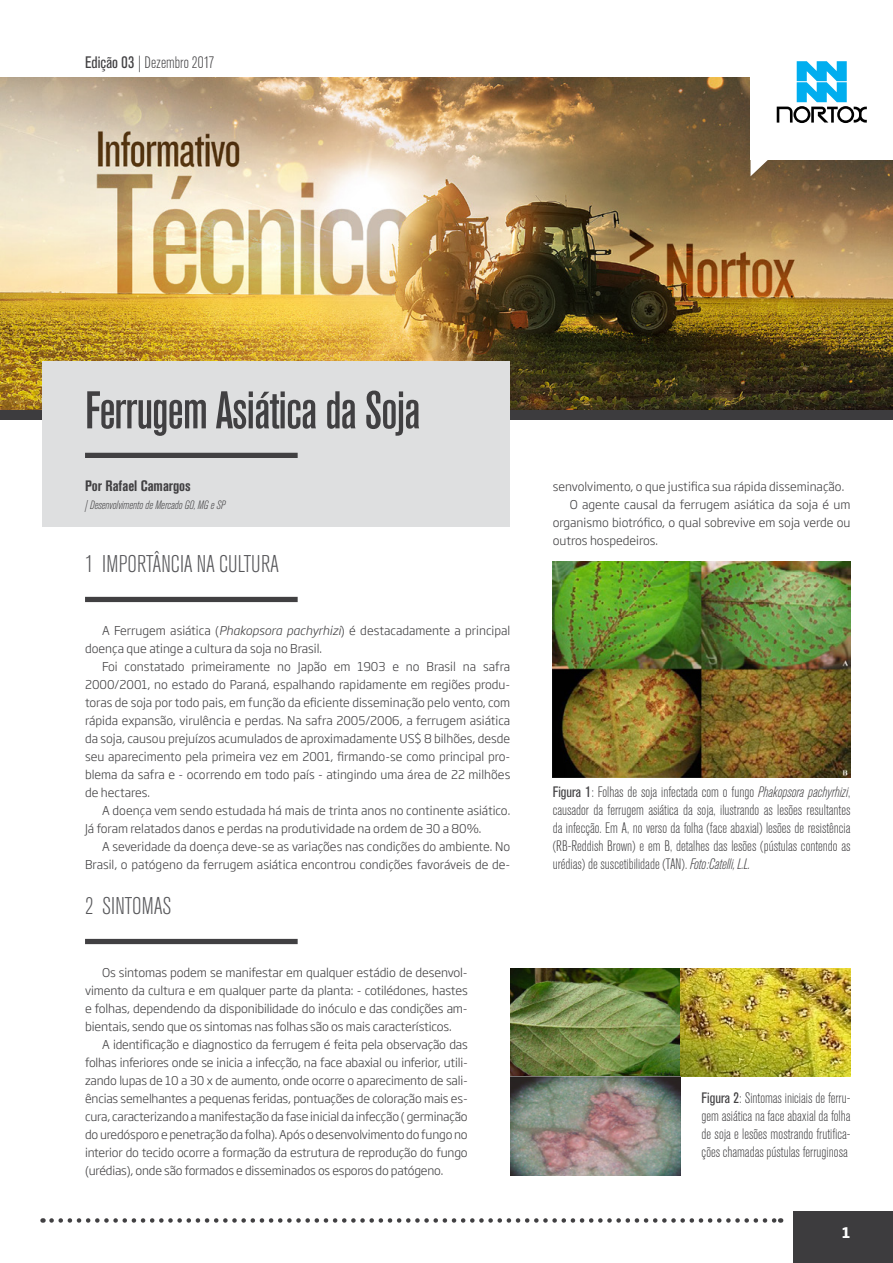
<style>
.page{position:relative;width:893px;height:1263px;background:#fff}
.page>*{position:absolute;margin:0;border:0;box-sizing:border-box;transform-origin:0 0}
.t1{font:500 condensed 52.5px "Akzidenz Grotesk Std";letter-spacing:-.02em;color:#414042}
.t2{font:300 condensed 24px "Akzidenz Grotesk Std";color:#565659}
.t3{font:300 condensed 16.5px "Akzidenz Grotesk Std";color:#414042}
.t4{font:300 condensed 15px/18px "Akzidenz Grotesk Std";color:#414042;text-align:justify}
.t5{font:700 condensed 15px "Akzidenz Grotesk Std";color:#414042}
.t6{font:700 14.4px "Soho Gothic Pro";color:#fff;scale:.93 1}
.t7{font:300 12px/18px "Soho Gothic Pro";color:#414042;text-align:justify}
.t8{font:italic 300 condensed 12px "Akzidenz Grotesk Std";color:#414042}
.s1{font-weight:400}
.s2{font-style:italic}
</style>
<div class="page">
<div style="left:793px;top:1211px;width:100px;height:52px;background:#3d3c3e"></div>
<svg style="left:52px;top:1218px;width:729px;height:5px"></svg>
<img style="left:0;top:77px;width:893px;height:333px">
<div style="left:750px;top:25px;width:143px;height:135px;background:#fff"></div>
<svg style="left:750px;top:160px;width:29px;height:16px"></svg>
<svg style="left:777px;top:61px;width:90px;height:62px"></svg>
<div style="left:0;top:410px;width:893px;height:9px;background:#3d3c3e"></div>
<div style="left:43px;top:361px;width:467px;height:166px;background:#dedfe0"></div>
<div style="left:85px;top:597px;width:213px;height:5px;background:#414042"></div>
<div style="left:85px;top:939px;width:213px;height:5px;background:#414042"></div>
<div style="left:85px;top:453px;width:213px;height:5px;background:#414042"></div>
<img style="left:553px;top:562px;width:297px;height:216px">
<img style="left:510px;top:968px;width:340px;height:109px">
<img style="left:510px;top:1077px;width:170px;height:98px">
<h3 class="t3" style="left:85px;top:54px;width:131px"><span class="s1">Edição 03</span> | Dezembro 2017</h3>
<h1 class="t1" style="left:85px;top:380px;width:337px">Ferrugem Asiática da Soja</h1>
<p class="t5" style="left:85px;top:478px;width:107px">Por Rafael Camargos</p>
<p class="t8" style="left:85px;top:499px;width:142px">| Desenvolvimento de Mercado GO, MG e SP</p>
<h2 class="t2" style="left:85px;top:551px;width:196px">1 IMPORTÂNCIA NA CULTURA</h2>
<p class="t7" style="left:85px;top:621px;width:427px;text-indent:17px">A Ferrugem asiática (<span class="s2">Phakopsora pachyrhizi</span>) é destacadamente a principal doença que atinge a cultura da soja no Brasil.</p>
<p class="t7" style="left:85px;top:657px;width:427px;text-indent:17px">Foi constatado primeiramente no Japão em 1903 e no Brasil na safra 2000/2001, no estado do Paraná, espalhando rapidamente em regiões produ&shy;toras de soja por todo pais, em função da eficiente disseminação pelo vento, com rápida expansão, virulência e perdas. Na safra 2005/2006, a ferrugem asiática da soja, causou prejuízos acumulados de aproximadamente US$ 8 bilhões, desde seu aparecimento pela primeira vez em 2001, firmando-se como principal pro&shy;blema da safra e - ocorrendo em todo país - atingindo uma área de 22 milhões de hectares.</p>
<p class="t7" style="left:85px;top:801px;width:427px;text-indent:17px">A doença vem sendo estudada há mais de trinta anos no continente asiático.<br>Já foram relatados danos e perdas na produtividade na ordem de 30 a 80%.</p>
<p class="t7" style="left:85px;top:837px;width:427px;text-align:right">A severidade da doença deve-se as variações nas condições do ambiente. No<br>Brasil, o patógeno da ferrugem asiática encontrou condições favoráveis de de-</p>
<h2 class="t2" style="left:85px;top:893px;width:88px">2 SINTOMAS</h2>
<p class="t7" style="left:85px;top:963px;width:384px;text-indent:17px">Os sintomas podem se manifestar em qualquer estádio de desenvol&shy;vimento da cultura e em qualquer parte da planta: - cotilédones, hastes e folhas, dependendo da disponibilidade do inóculo e das condições am&shy;bientais, sendo que os sintomas nas folhas são os mais característicos.</p>
<p class="t7" style="left:85px;top:1035px;width:384px;text-indent:17px">A identificação e diagnostico da ferrugem é feita pela observação das folhas inferiores onde se inicia a infecção, na face abaxial ou inferior, utili&shy;zando lupas de 10 a 30 x de aumento, onde ocorre o aparecimento de sali&shy;ências semelhantes a pequenas feridas, pontuações de coloração mais es&shy;cura, caracterizando a manifestação da fase inicial da infecção ( germinação do uredósporo e penetração da folha). Após o desenvolvimento do fungo no interior do tecido ocorre a formação da estrutura de reprodução do fungo (urédias), onde são formados e disseminados os esporos do patógeno.</p>
<p class="t7" style="left:553px;top:477px;width:293px">senvolvimento, o que justifica sua rápida disseminação.</p>
<p class="t7" style="left:570px;top:495px;width:282px">O agente causal da ferrugem asiática da soja é um</p>
<p class="t7" style="left:553px;top:513px;width:299px">organismo biotrófico, o qual sobrevive em soja verde ou</p>
<p class="t7" style="left:553px;top:531px;width:107px">outros hospedeiros.</p>
<p class="t4" style="left:553px;top:784px;width:299px"><span class="s1">Figura 1</span>: Folhas de soja infectada com o fungo <span class="s2">Phakopsora pachyrhizi</span>, causador da ferrugem asiática da soja, ilustrando as lesões resultantes da infecção. Em A, no verso da folha (face abaxial) lesões de resistência (RB-Reddish Brown) e em B, detalhes das lesões (pústulas contendo as urédias) de suscetibilidade (TAN). <span class="s2">Foto:Catelli, L.L.</span></p>
<p class="t4" style="left:702px;top:1090px;width:150px"><span class="s1">Figura 2</span>: Sintomas iniciais de ferru&shy;gem asiática na face abaxial da folha de soja e lesões mostrando frutifica&shy;ções chamadas pústulas ferruginosa</p>
<p class="t6" style="left:842px;top:1222px;width:10px">1</p>
</div>
